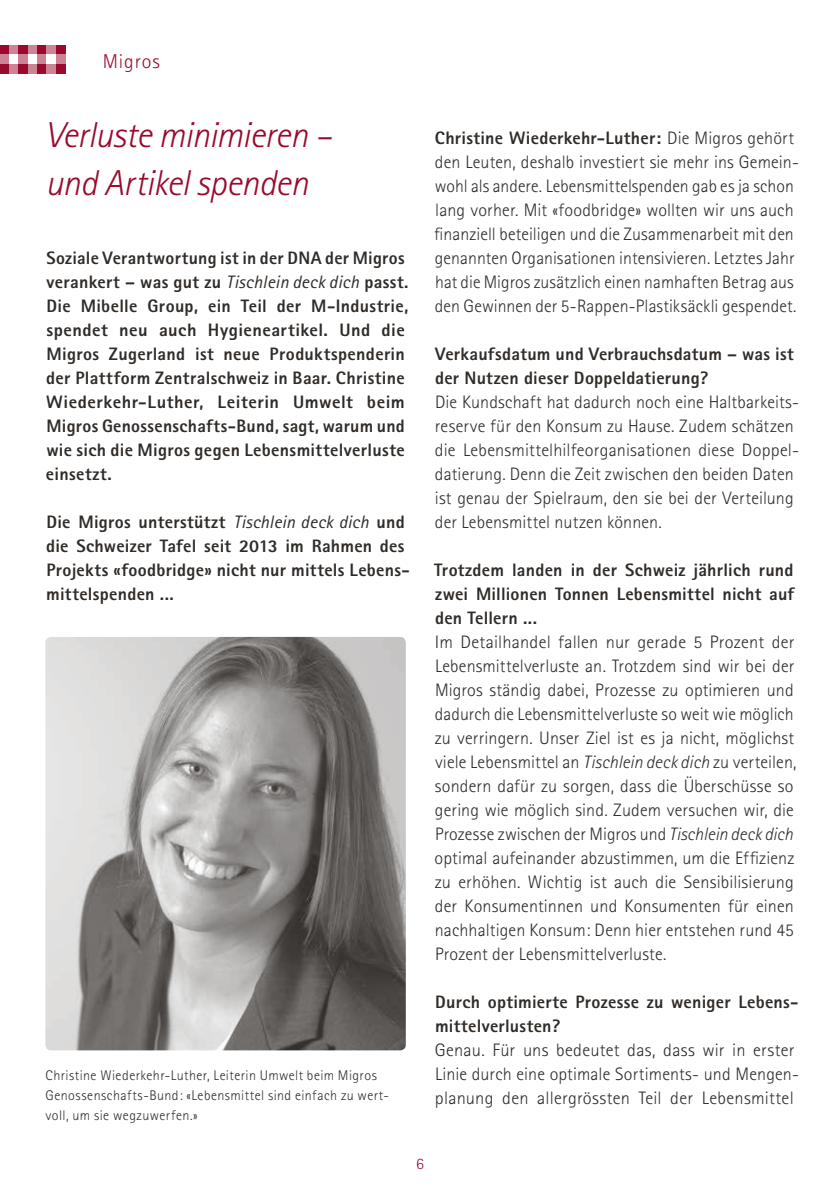
<style>
.page{position:relative;width:840px;height:1191px;background:#fff}
.page>*{position:absolute;margin:0;border:0;box-sizing:border-box;transform-origin:0 0}
.t1{font:italic 300 36px/48px "AT Rotis Sans Serif";letter-spacing:-.015em;color:#990a2c}
.t2{font:300 20px "AT Rotis Sans Serif";letter-spacing:.045em;color:#990a2c}
.t3{font:300 18px/24px "AT Rotis Sans Serif";letter-spacing:.005em;color:#2f2b28}
.t4{font:800 18px/24px "AT Rotis Sans Serif";letter-spacing:.015em;color:#2f2b28}
.t5{font:300 16px "AT Rotis Sans Serif";color:#990a2c}
.t6{font:300 14px/20px "AT Rotis Sans Serif";letter-spacing:.03em;color:#2f2b28}
.s1{font-weight:400;font-style:italic}
.s2{font-weight:800}
.s3{font-style:italic}
</style>
<div class="page">
<div style="left:28px;top:45px;width:9px;height:10px;background:#cc8495"></div>
<div style="left:0;top:45px;width:9px;height:10px;background:#990a2c"></div>
<div style="left:37px;top:45px;width:10px;height:10px;background:#990a2c"></div>
<div style="left:0;top:55px;width:9px;height:9px;background:#cc8495"></div>
<div style="left:37px;top:55px;width:10px;height:9px;background:#cc8495"></div>
<div style="left:9px;top:45px;width:10px;height:10px;background:#cc8495"></div>
<div style="left:47px;top:45px;width:9px;height:10px;background:#cc8495"></div>
<div style="left:19px;top:45px;width:9px;height:10px;background:#990a2c"></div>
<div style="left:56px;top:45px;width:9px;height:10px;background:#990a2c"></div>
<div style="left:19px;top:55px;width:9px;height:9px;background:#cc8495"></div>
<div style="left:56px;top:55px;width:9px;height:9px;background:#cc8495"></div>
<div style="left:28px;top:64px;width:9px;height:9px;background:#cc8495"></div>
<div style="left:0;top:64px;width:9px;height:9px;background:#990a2c"></div>
<div style="left:37px;top:64px;width:10px;height:9px;background:#990a2c"></div>
<div style="left:9px;top:64px;width:10px;height:9px;background:#cc8495"></div>
<div style="left:47px;top:64px;width:9px;height:9px;background:#cc8495"></div>
<div style="left:19px;top:64px;width:9px;height:9px;background:#990a2c"></div>
<div style="left:56px;top:64px;width:9px;height:9px;background:#990a2c"></div>
<img style="left:45px;top:637px;width:360px;height:413px">
<p class="t2" style="left:103px;top:50px;width:59px">Migros</p>
<h1 class="t1" style="left:45px;top:112px;width:288px">Verluste minimieren – und Artikel spenden</h1>
<p class="t4" style="left:46px;top:246px;width:364px">Soziale Verantwortung ist in der DNA der Migros verankert – was gut zu <span class="s1">Tischlein deck dich</span> passt.<br>Die Mibelle Group, ein Teil der M-Industrie, spendet neu auch Hygieneartikel. Und die Migros Zugerland ist neue Produktspenderin der Plattform Zentralschweiz in Baar. Christine Wiederkehr-Luther, Leiterin Umwelt beim Migros Genossenschafts-Bund, sagt, warum und wie sich die Migros gegen Lebensmittelverluste einsetzt.</p>
<p class="t4" style="left:46px;top:510px;width:365px">Die Migros unterstützt <span class="s1">Tischlein deck dich</span> und die Schweizer Tafel seit 2013 im Rahmen des Projekts «foodbridge» nicht nur mittels Lebens&shy;mittelspenden ...</p>
<p class="t6" style="left:45px;top:1065px;width:344px">Christine Wiederkehr-Luther, Leiterin Umwelt beim Migros<br>Genossenschafts-Bund: «Lebensmittel sind einfach zu wert&shy;voll, um sie wegzuwerfen.»</p>
<p class="t3" style="left:434px;top:126px;width:366px"><span class="s2">Christine Wiederkehr-Luther:</span> Die Migros gehört den Leuten, deshalb investiert sie mehr ins Gemein&shy;wohl als andere. Lebensmittelspenden gab es ja schon lang vorher. Mit «foodbridge» wollten wir uns auch finanziell beteiligen und die Zusammenarbeit mit den genannten Organisationen intensivieren. Letztes Jahr hat die Migros zusätzlich einen namhaften Betrag aus den Gewinnen der 5-Rappen-Plastiksäckli gespendet.</p>
<p class="t4" style="left:435px;top:342px;width:360px">Verkaufsdatum und Verbrauchsdatum – was ist der Nutzen dieser Doppeldatierung?</p>
<p class="t3" style="left:434px;top:390px;width:366px">Die Kundschaft hat dadurch noch eine Haltbarkeits&shy;reserve für den Konsum zu Hause. Zudem schätzen die Lebensmittelhilfeorganisationen diese Doppel&shy;datierung. Denn die Zeit zwischen den beiden Daten ist genau der Spielraum, den sie bei der Verteilung der Lebensmittel nutzen können.</p>
<p class="t4" style="left:434px;top:558px;width:361px;text-align:justify">Trotzdem landen in der Schweiz jährlich rund zwei Millionen Tonnen Lebensmittel nicht auf den Tellern ...</p>
<p class="t3" style="left:434px;top:630px;width:363px">Im Detailhandel fallen nur gerade 5 Prozent der Lebensmittelverluste an. Trotzdem sind wir bei der Migros ständig dabei, Prozesse zu optimieren und dadurch die Lebensmittelverluste so weit wie möglich zu verringern. Unser Ziel ist es ja nicht, möglichst viele Lebensmittel an <span class="s3">Tischlein deck dich</span> zu verteilen, sondern dafür zu sorgen, dass die Überschüsse so gering wie möglich sind. Zudem versuchen wir, die Prozesse zwischen der Migros und <span class="s3">Tischlein deck dich </span>optimal aufeinander abzustimmen, um die Effizienz zu erhöhen. Wichtig ist auch die Sensibilisierung der Konsumentinnen und Konsumenten für einen nachhaltigen Konsum: Denn hier entstehen rund 45<br>Prozent der Lebensmittelverluste.</p>
<p class="t4" style="left:435px;top:990px;width:365px">Durch optimierte Prozesse zu weniger Lebens&shy;mittelverlusten?</p>
<p class="t3" style="left:434px;top:1038px;width:363px">Genau. Für uns bedeutet das, dass wir in erster<br>Linie durch eine optimale Sortiments- und Mengen&shy;planung den allergrössten Teil der Lebensmittel</p>
<p class="t5" style="left:416px;top:1154px;width:9px">6</p>
</div>
